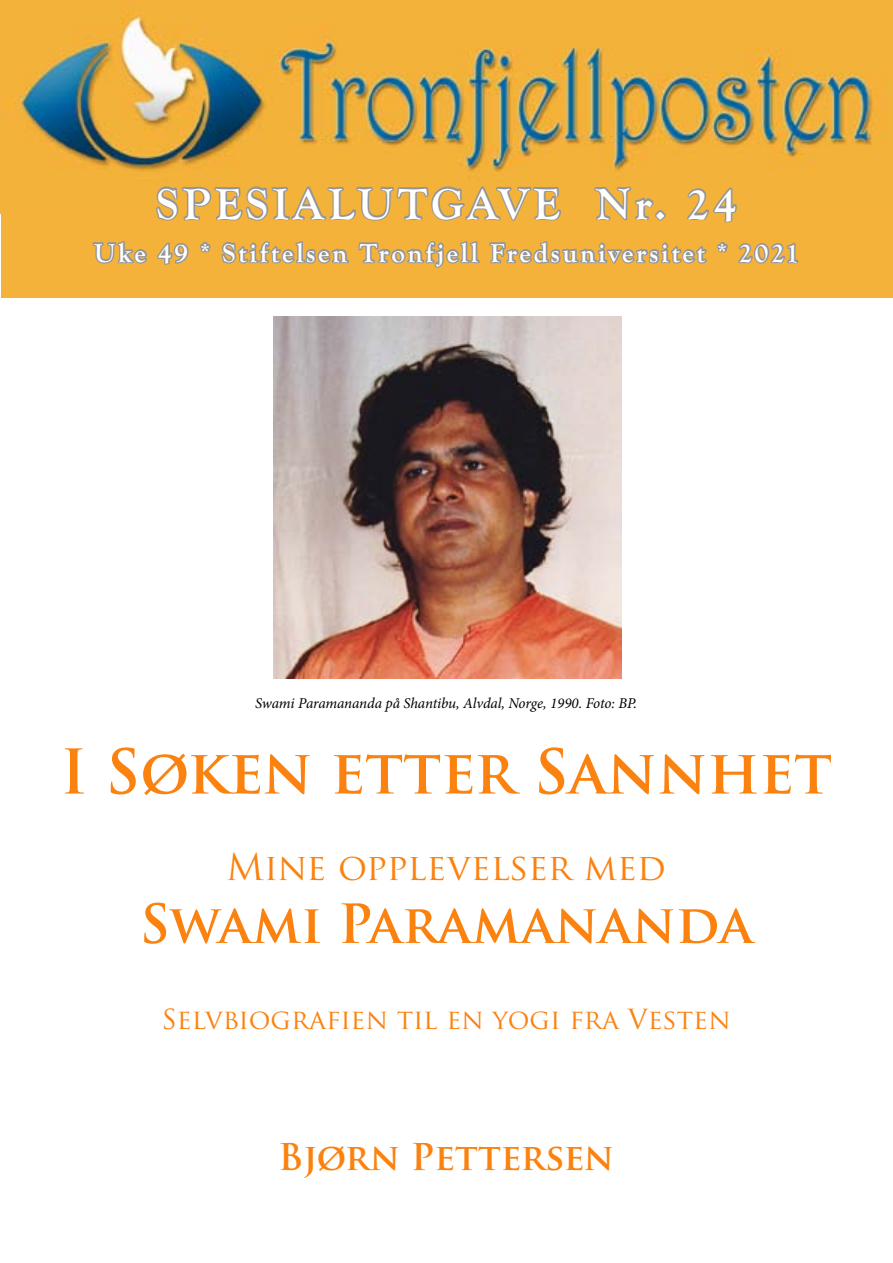
<style>
.page{position:relative;width:893px;height:1263px;background:#fff}
.page>*{position:absolute;margin:0;border:0;box-sizing:border-box;transform-origin:0 0}
.t1{font:700 60px "Trajan Pro";color:#fb820f}
.t2{font:700 52.5px "Trajan Pro";color:#fb820f}
.t3{font:700 45px "Goudy Old Style T";letter-spacing:.1em;color:#fff}
.t4{font:36px "Trajan Pro";color:#fb820f}
.t5{font:700 36px "Trajan Pro";letter-spacing:-.005em;color:#fb820f}
.t6{font:700 27px "Goudy Old Style T";letter-spacing:.1em;color:#fff}
.t7{font:27px "Trajan Pro";color:#fb820f}
.t8{font:italic 15px "Minion Pro";letter-spacing:-.01em;color:#000}
</style>
<div class="page">
<div style="left:1px;top:1px;width:892px;height:297px;background:#f4b23a"></div>
<img style="left:19px;top:1px;width:853px;height:170px">
<svg style="left:92px;top:241px;width:55px;height:23px"></svg>
<svg style="left:155px;top:117px;width:645px;height:151px"></svg>
<img style="left:273px;top:316px;width:348px;height:363px">
<h3 class="t3" style="left:156px;top:179px;width:582px">SPESIALUTGAVE Nr. 24</h3>
<h3 class="t6" style="left:94px;top:238px;width:706px">Uke 49 * Stiftelsen Tronfjell Fredsuniversitet * 2021</h3>
<p class="t8" style="left:255px;top:693px;width:383px">Swami Paramananda på Shantibu, Alvdal, Norge, 1990. Foto: BP.</p>
<h1 class="t1" style="left:60px;top:734px;width:773px">I Søken etter Sannhet</h1>
<h3 class="t4" style="left:226px;top:844px;width:441px">Mine opplevelser med</h3>
<h2 class="t2" style="left:139px;top:891px;width:615px">Swami Paramananda</h2>
<h3 class="t7" style="left:162px;top:1002px;width:571px">Selvbiografien til en yogi fra Vesten</h3>
<h3 class="t5" style="left:278px;top:1134px;width:337px">Bjørn Pettersen</h3>
</div>
